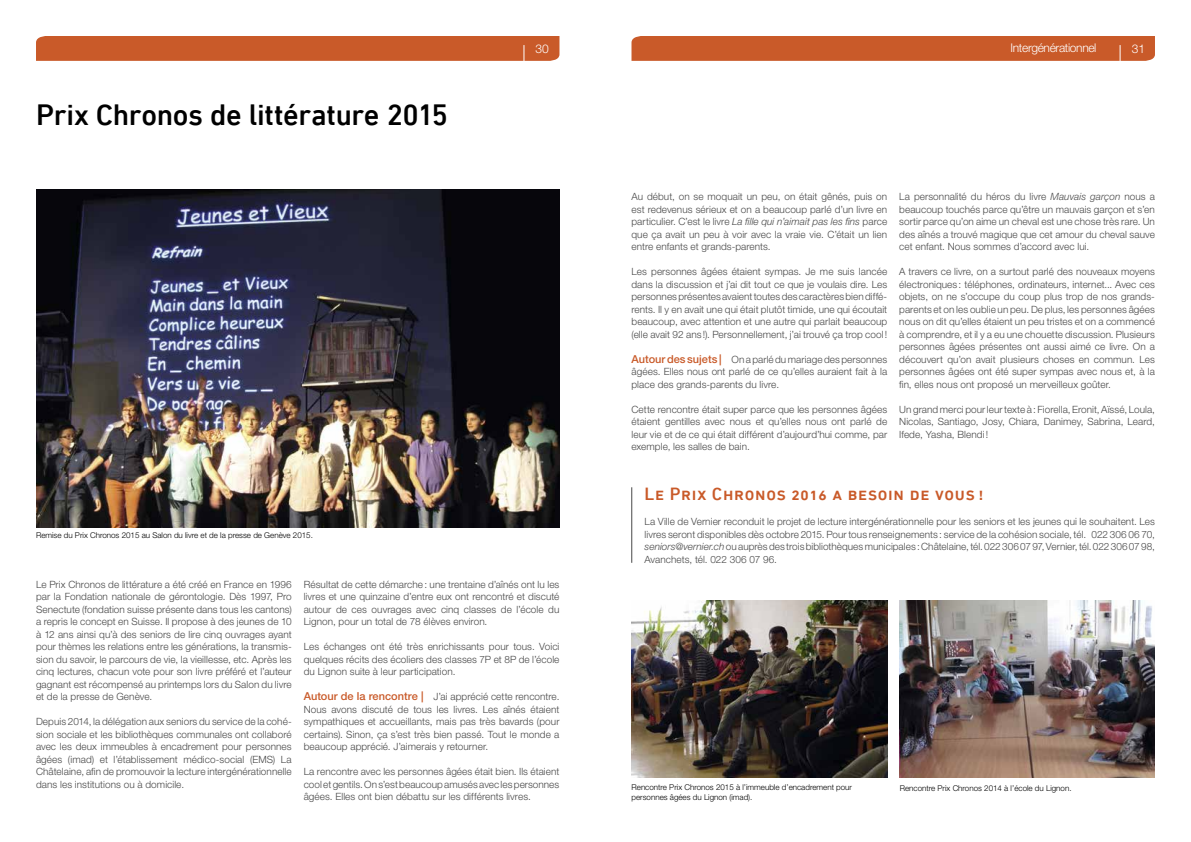
<style>
.page{position:relative;width:1191px;height:842px;background:#fff}
.page>*{position:absolute;margin:0;border:0;box-sizing:border-box;transform-origin:0 0}
.t1{font:500 30px "DIN Next LT Pro";letter-spacing:-.01em;color:#000}
.t2{font:500 18px "DIN Next LT Pro";letter-spacing:.04em;color:#c95a29}
.t3{font:300 12px "Helvetica Neue LT Std";letter-spacing:-.03em;color:#fff}
.t4{font:300 10px/12.5px "Helvetica Neue LT Std";letter-spacing:.005em;color:#484848;text-align:justify}
.t5{font:300 8px "Helvetica Neue LT Std";color:#000}
.s1{font-style:italic}
.s2{font-weight:500;font-size:11px;color:#c95a29}
</style>
<div class="page">
<div style="left:631px;top:36px;width:524px;height:25px;background:#c95a29"></div>
<div style="left:36px;top:36px;width:523px;height:25px;background:#c95a29"></div>
<hr style="left:524px;top:45px;width:1px;height:33px;background:#fff">
<hr style="left:1120px;top:45px;width:1px;height:33px;background:#fff">
<img style="left:36px;top:190px;width:523px;height:337px">
<hr style="left:631px;top:487px;width:1px;height:76px;background:#484848">
<img style="left:899px;top:600px;width:256px;height:178px">
<img style="left:631px;top:600px;width:256px;height:178px">
<h1 class="t1" style="left:36px;top:98px;width:413px">Prix Chronos de littérature 2015</h1>
<p class="t5" style="left:36px;top:530px;width:278px">Remise du Prix Chronos 2015 au Salon du livre et de la presse de Genève 2015.</p>
<p class="t3" style="left:1010px;top:41px;width:87px">Intergénérationnel</p>
<p class="t3" style="left:535px;top:41px;width:15px">30</p>
<p class="t3" style="left:1131px;top:41px;width:15px">31</p>
<p class="t4" style="left:631px;top:190px;width:257px">Au début, on se moquait un peu, on était gênés, puis on est redevenus sérieux et on a beaucoup parlé d’un livre en particulier. C’est le livre <span class="s1">La fille qui n’aimait pas les fins</span> parce que ça avait un peu à voir avec la vraie vie. C’était un lien entre enfants et grands-parents.</p>
<p class="t4" style="left:631px;top:265px;width:257px">Les personnes âgées étaient sympas. Je me suis lancée dans la discussion et j’ai dit tout ce que je voulais dire. Les personnes présentes avaient toutes des caractères bien diffé&shy;rents. Il y en avait une qui était plutôt timide, une qui écoutait beaucoup, avec attention et une autre qui parlait beaucoup (elle avait 92 ans !). Personnellement, j’ai trouvé ça trop cool !</p>
<p class="t4" style="left:631px;top:353px;width:257px"><span class="s2">Autour des sujets |</span> On a parlé du mariage des personnes âgées. Elles nous ont parlé de ce qu’elles auraient fait à la place des grands-parents du livre.</p>
<p class="t4" style="left:631px;top:403px;width:257px">Cette rencontre était super parce que les personnes âgées étaient gentilles avec nous et qu’elles nous ont parlé de leur vie et de ce qui était différent d’aujourd’hui comme, par exemple, les salles de bain.</p>
<p class="t4" style="left:899px;top:190px;width:257px">La personnalité du héros du livre <span class="s1">Mauvais garçon</span> nous a beaucoup touchés parce qu’être un mauvais garçon et s’en sortir parce qu’on aime un cheval est une chose très rare. Un des aînés a trouvé magique que cet amour du cheval sauve cet enfant. Nous sommes d’accord avec lui.</p>
<p class="t4" style="left:899px;top:265px;width:257px">A travers ce livre, on a surtout parlé des nouveaux moyens électroniques : téléphones, ordinateurs, internet... Avec ces objets, on ne s’occupe du coup plus trop de nos grands&shy;parents et on les oublie un peu. De plus, les personnes âgées nous on dit qu’elles étaient un peu tristes et on a commencé à comprendre, et il y a eu une chouette discussion. Plusieurs personnes âgées présentes ont aussi aimé ce livre. On a découvert qu’on avait plusieurs choses en commun. Les personnes âgées ont été super sympas avec nous et, à la fin, elles nous ont proposé un merveilleux goûter.</p>
<p class="t4" style="left:899px;top:403px;width:257px">Un grand merci pour leur texte à: Fiorella, Eronit, Aïssé, Loula, Nicolas, Santiago, Josy, Chiara, Danimey, Sabrina, Leard, Ifede, Yasha, Blendi !</p>
<h2 class="t2" style="left:644px;top:484px;width:341px">Le Prix Chronos 2016 a besoin de vous !</h2>
<p class="t4" style="left:644px;top:515px;width:512px">La Ville de Vernier reconduit le projet de lecture intergénérationnelle pour les seniors et les jeunes qui le souhaitent. Les livres seront disponibles dès octobre 2015. Pour tous renseignements : service de la cohésion sociale, tél. 022 306 06 70, <span class="s1">seniors@vernier.ch</span> ou auprès des trois bibliothèques municipales : Châtelaine, tél. 022 306 07 97, Vernier, tél. 022 306 07 98, Avanchets, tél. 022 306 07 96.</p>
<p class="t4" style="left:36px;top:578px;width:257px">Le Prix Chronos de littérature a été créé en France en 1996 par la Fondation nationale de gérontologie. Dès 1997, Pro Senectute (fondation suisse présente dans tous les cantons) a repris le concept en Suisse. Il propose à des jeunes de 10 à 12 ans ainsi qu’à des seniors de lire cinq ouvrages ayant pour thèmes les relations entre les générations, la transmis&shy;sion du savoir, le parcours de vie, la vieillesse, etc. Après les cinq lectures, chacun vote pour son livre préféré et l’auteur gagnant est récompensé au printemps lors du Salon du livre et de la presse de Genève.</p>
<p class="t4" style="left:36px;top:715px;width:257px">Depuis 2014, la délégation aux seniors du service de la cohé&shy;sion sociale et les bibliothèques communales ont collaboré avec les deux immeubles à encadrement pour personnes âgées (imad) et l’établissement médico-social (EMS) La Châtelaine, afin de promouvoir la lecture intergénérationnelle dans les institutions ou à domicile.</p>
<p class="t4" style="left:304px;top:578px;width:257px">Résultat de cette démarche: une trentaine d’aînés ont lu les livres et une quinzaine d’entre eux ont rencontré et discuté autour de ces ouvrages avec cinq classes de l’école du Lignon, pour un total de 78 élèves environ.</p>
<p class="t4" style="left:304px;top:640px;width:257px">Les échanges ont été très enrichissants pour tous. Voici quelques récits des écoliers des classes 7P et 8P de l’école du Lignon suite à leur participation.</p>
<p class="t4" style="left:304px;top:690px;width:257px"><span class="s2">Autour de la rencontre |</span> J’ai apprécié cette rencontre.<br>Nous avons discuté de tous les livres. Les aînés étaient sympathiques et accueillants, mais pas très bavards (pour certains). Sinon, ça s’est très bien passé. Tout le monde a beaucoup apprécié. J’aimerais y retourner.</p>
<p class="t4" style="left:304px;top:765px;width:257px">La rencontre avec les personnes âgées était bien. Ils étaient cool et gentils. On s’est beaucoup amusés avec les personnes âgées. Elles ont bien débattu sur les différents livres.</p>
<p class="t5" style="left:631px;top:782px;width:222px">Rencontre Prix Chronos 2015 à l’immeuble d’encadrement pour</p>
<p class="t5" style="left:899px;top:783px;width:173px">Rencontre Prix Chronos 2014 à l’école du Lignon.</p>
<p class="t5" style="left:631px;top:792px;width:122px">personnes âgées du Lignon (imad).</p>
</div>
